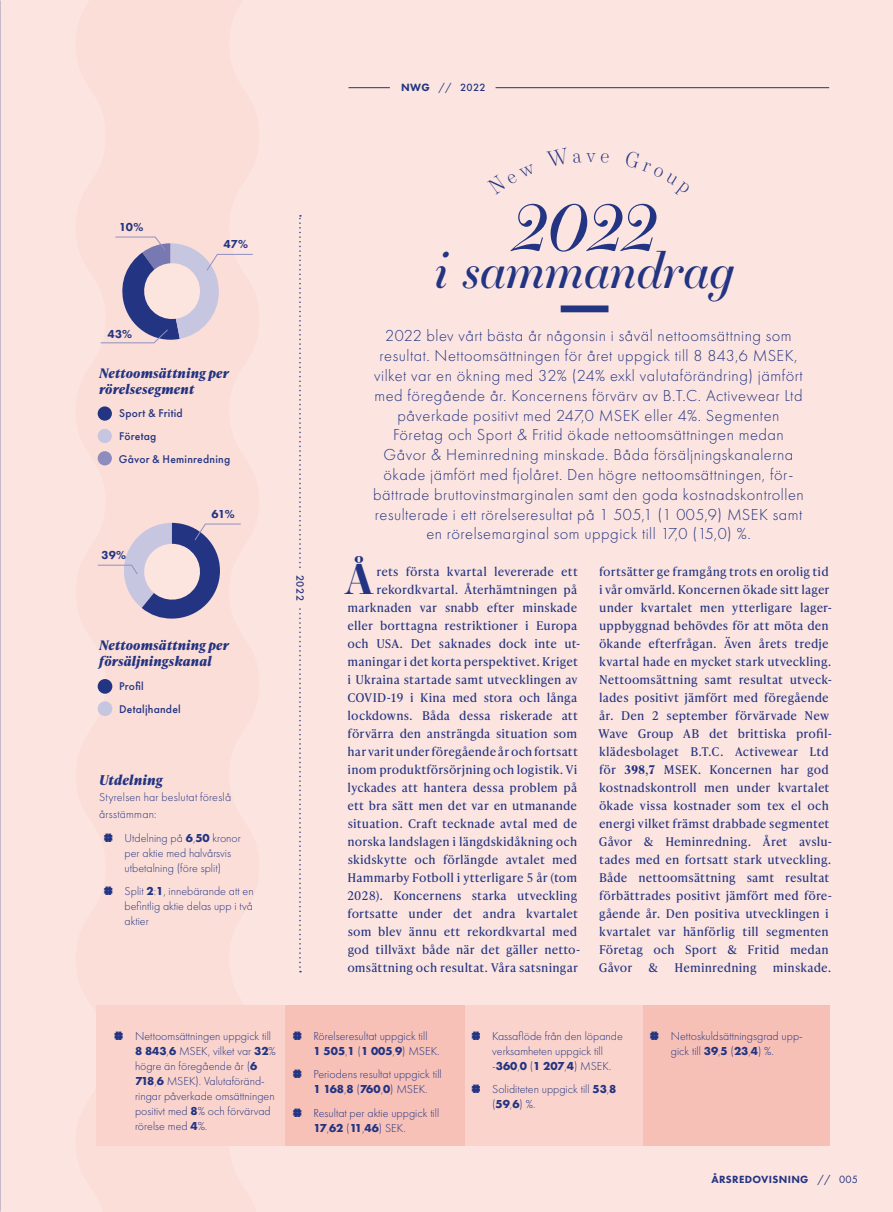
<style>
.page{position:relative;width:893px;height:1212px;background:#fce5e0}
.page>*{position:absolute;margin:0;border:0;box-sizing:border-box;transform-origin:0 0}
.t1{font:italic 63.15px "Essonnes Display";color:#233482}
.t2{font:italic 49.35px "Essonnes Display";letter-spacing:-.01em;color:#233482}
.t3{font:700 40.5px "Essonnes Display";color:#233482}
.t4{font:300 16.5px/19.8px "Futura PT";letter-spacing:.03em;color:#233482;text-align:center}
.t5{font:italic 700 13.5px "Ivy Presto Text";letter-spacing:.01em;color:#233482}
.t6{font:italic 700 13.05px/15.8px "Ivy Presto Text";letter-spacing:.01em;color:#233482}
.t7{font:12px/18px "Ivy Presto Text";letter-spacing:.01em;color:#233482}
.t8{font:300 12px/15px "Futura PT";color:#233482}
.t9{font:800 12px "Futura PT";color:#233482}
.t10{font:500 11.7px "Futura PT";letter-spacing:.02em;color:#233482}
.t11{font:500 10.95px "Futura PT";letter-spacing:.04em;color:#233482}
.t12{font:800 10.8px "Futura PT";letter-spacing:.03em;color:#233482}
.s1{font-weight:800}
.s2{font-weight:400}
.s3{font-family:"Milka";font-weight:400}
.s4{font-weight:700}
.s5{font-weight:400;font-size:10.95px}
</style>
<div class="page">
<svg style="left:100px;top:236px;width:153px;height:108px"></svg>
<svg style="left:97px;top:523px;width:144px;height:96px"></svg>
<div style="left:561px;top:305px;width:47px;height:7px;background:#233482"></div>
<div style="left:96px;top:1005px;width:734px;height:140px;background:#fad4cc"></div>
<div style="left:285px;top:1005px;width:180px;height:140px;background:#f7c1b8"></div>
<div style="left:643px;top:1005px;width:187px;height:140px;background:#f7c0b7"></div>
<svg style="left:299px;top:215px;width:2px;height:757px"></svg>
<div style="left:285px;top:568px;width:20px;height:40px;background:#fce5e0"></div>
<div style="left:98px;top:406px;width:14px;height:15px;background:#233482;border-radius:50%"></div>
<div style="left:98px;top:679px;width:14px;height:15px;background:#233482;border-radius:50%"></div>
<div style="left:98px;top:451px;width:14px;height:14px;background:#8c8cbe;border-radius:50%"></div>
<div style="left:98px;top:429px;width:14px;height:14px;background:#c7c6e1;border-radius:50%"></div>
<div style="left:98px;top:701px;width:14px;height:15px;background:#c7c6e1;border-radius:50%"></div>
<hr style="left:348px;top:87px;width:42px;height:1px;background:#233482">
<hr style="left:496px;top:87px;width:333px;height:1px;background:#233482">
<p class="t11" style="left:401px;top:81px;width:86px"><span class="s1">NWG</span> <span class="s2">//</span> 2022</p>
<p class="t9" style="left:119px;top:220px;width:26px">10%</p>
<p class="t9" style="left:107px;top:326px;width:26px">43%</p>
<p class="t9" style="left:224px;top:237px;width:26px">47%</p>
<p class="t6" style="left:99px;top:365px;width:131px">Nettoomsättning per rörelsesegment</p>
<p class="t10" style="left:119px;top:406px;width:65px">Sport &amp; Fritid</p>
<p class="t10" style="left:119px;top:429px;width:39px">Företag</p>
<p class="t10" style="left:119px;top:452px;width:113px">Gåvor &amp; Heminredning</p>
<p class="t9" style="left:102px;top:548px;width:26px">39%</p>
<p class="t9" style="left:212px;top:507px;width:25px">61%</p>
<p class="t6" style="left:99px;top:637px;width:131px">Nettoomsättning per försäljningskanal</p>
<p class="t10" style="left:119px;top:678px;width:26px">Profil</p>
<p class="t10" style="left:119px;top:702px;width:63px">Detaljhandel</p>
<p class="t5" style="left:99px;top:770px;width:65px">Utdelning</p>
<p class="t8" style="left:99px;top:789px;width:134px;line-height:16.8px">Styrelsen har beslutat föreslå årsstämman:</p>
<p class="t8" style="left:125px;top:830px;width:118px;text-indent:-21px"><span class="s3">#</span> Utdelning på <span class="s4">6</span>,<span class="s4">50</span> kronor per aktie med halvårsvis utbetalning (före split)</p>
<p class="t8" style="left:125px;top:884px;width:131px;text-align:justify;text-indent:-21px"><span class="s3">#</span> Split <span class="s4">2</span>:<span class="s4">1</span>, innebärande att en befintlig aktie delas upp i två aktier</p>
<p class="t11" style="left:307px;top:574px;width:28px;rotate:90deg">2022</p>
<h1 class="t1" style="left:513px;top:182px;width:145px">2022</h1>
<h2 class="t2" style="left:434px;top:234px;width:302px">i sammandrag</h2>
<p class="t4" style="left:373px;top:326px;width:432px">2022 blev vårt bästa år någonsin i såväl nettoomsättning som resultat. Nettoomsättningen för året uppgick till 8 843,6 MSEK, vilket var en ökning med 32% (24% exkl valutaförändring) jämfört med föregående år. Koncernens förvärv av B.T.C. Activewear Ltd påverkade positivt med 247,0 MSEK eller 4%. Segmenten Företag och Sport &amp; Fritid ökade nettoomsättningen medan Gåvor &amp; Heminredning minskade. Båda försäljningskanalerna ökade jämfört med fjolåret. Den högre nettoomsättningen, för&shy;bättrade bruttovinstmarginalen samt den goda kostnadskontrollen resulterade i ett rörelseresultat på 1 505,1 (1 005,9) MSEK samt en rörelsemarginal som uppgick till 17,0 (15,0) %.</p>
<h3 class="t3" style="left:344px;top:551px;width:31px">Å</h3>
<p class="t7" style="left:377px;top:562px;width:203px">rets första kvartal levererade ett</p>
<p class="t7" style="left:377px;top:580px;width:202px">rekordkvartal. Återhämtningen på</p>
<p class="t7" style="left:348px;top:598px;width:231px">marknaden var snabb efter minskade</p>
<p class="t7" style="left:347px;top:616px;width:231px">eller borttagna restriktioner i Europa</p>
<p class="t7" style="left:347px;top:634px;width:235px">och USA. Det saknades dock inte ut-</p>
<p class="t7" style="left:348px;top:652px;width:232px">maningar i det korta perspektivet. Kriget</p>
<p class="t7" style="left:348px;top:670px;width:232px">i Ukraina startade samt utvecklingen av</p>
<p class="t7" style="left:347px;top:688px;width:231px">COVID-19 i Kina med stora och långa</p>
<p class="t7" style="left:348px;top:706px;width:232px">lockdowns. Båda dessa riskerade att</p>
<p class="t7" style="left:348px;top:724px;width:231px">förvärra den ansträngda situation som</p>
<p class="t7" style="left:348px;top:742px;width:232px">har varit under föregående år och fortsatt</p>
<p class="t7" style="left:348px;top:760px;width:231px">inom produktförsörjning och logistik. Vi</p>
<p class="t7" style="left:348px;top:778px;width:231px">lyckades att hantera dessa problem på</p>
<p class="t7" style="left:347px;top:796px;width:231px">ett bra sätt men det var en utmanande</p>
<p class="t7" style="left:348px;top:814px;width:231px">situation. Craft tecknade avtal med de</p>
<p class="t7" style="left:348px;top:832px;width:231px">norska landslagen i längdskidåkning och</p>
<p class="t7" style="left:348px;top:850px;width:231px">skidskytte och förlängde avtalet med</p>
<p class="t7" style="left:347px;top:868px;width:231px">Hammarby Fotboll i ytterligare 5 år (tom</p>
<p class="t7" style="left:347px;top:886px;width:232px">2028). Koncernens starka utveckling</p>
<p class="t7" style="left:348px;top:904px;width:232px">fortsatte under det andra kvartalet</p>
<p class="t7" style="left:348px;top:922px;width:231px">som blev ännu ett rekordkvartal med</p>
<p class="t7" style="left:348px;top:940px;width:235px">god tillväxt både när det gäller netto-</p>
<p class="t7" style="left:347px;top:958px;width:232px">omsättning och resultat. Våra satsningar</p>
<p class="t7" style="left:598px;top:562px;width:235px">fortsätter ge framgång trots en orolig tid i vår omvärld. Koncernen ökade sitt lager under kvartalet men ytterligare lager&shy;uppbyggnad behövdes för att möta den ökande efterfrågan. Även årets tredje kvartal hade en mycket stark utveckling.<br>Nettoomsättning samt resultat utveck&shy;lades positivt jämfört med föregående år. Den 2 september förvärvade New Wave Group AB det brittiska profil&shy;klädesbolaget B.T.C. Activewear Ltd för <span class="s4">398</span>,<span class="s4">7</span> MSEK. Koncernen har god kostnadskontroll men under kvartalet ökade vissa kostnader som tex el och energi vilket främst drabbade segmentet Gåvor &amp; Heminredning. Året avslu&shy;tades med en fortsatt stark utveckling.<br>Både nettoomsättning samt resultat förbättrades positivt jämfört med före&shy;gående år. Den positiva utvecklingen i kvartalet var hänförlig till segmenten Företag och Sport &amp; Fritid medan Gåvor</p>
<p class="t7" style="left:649px;top:958px;width:11px">&amp;</p>
<p class="t7" style="left:674px;top:958px;width:84px">Heminredning</p>
<p class="t7" style="left:773px;top:958px;width:60px">minskade.</p>
<p class="t8" style="left:135px;top:1028px;width:142px;text-indent:-21px"><span class="s3">#</span> Nettoomsättningen uppgick till<br><span class="s4">8 843</span>,<span class="s4">6</span> MSEK, vilket var <span class="s4">32</span>% högre än föregående år (<span class="s4">6<br>718</span>,<span class="s4">6</span> MSEK). Valutaföränd&shy;ringar påverkade omsättningen positivt med <span class="s4">8</span>% och förvärvad rörelse med <span class="s4">4</span>%.</p>
<p class="t8" style="left:314px;top:1028px;width:127px;text-indent:-21px"><span class="s3">#</span> Rörelseresultat uppgick till<br><span class="s4">1 505</span>,<span class="s4">1</span> (<span class="s4">1 005</span>,<span class="s4">9</span>) MSEK.</p>
<p class="t8" style="left:293px;top:1067px;width:150px;text-align:center"><span class="s3">#</span> Periodens resultat uppgick till<br><span class="s4">1 168</span>,<span class="s4">8</span> (<span class="s4">760</span>,<span class="s4">0</span>) MSEK.</p>
<p class="t8" style="left:314px;top:1105px;width:127px;text-indent:-21px"><span class="s3">#</span> Resultat per aktie uppgick till<br><span class="s4">17</span>,<span class="s4">62</span> (<span class="s4">11</span>,<span class="s4">46</span>) SEK.</p>
<p class="t8" style="left:492px;top:1028px;width:132px;text-indent:-21px"><span class="s3">#</span> Kassaflöde från den löpande verksamheten uppgick till -<span class="s4">360</span>,<span class="s4">0</span> (<span class="s4">1 207</span>,<span class="s4">4</span>) MSEK.</p>
<p class="t8" style="left:492px;top:1082px;width:126px;text-indent:-21px"><span class="s3">#</span> Soliditeten uppgick till <span class="s4">53</span>,<span class="s4">8 </span>(<span class="s4">59</span>,<span class="s4">6</span>) %.</p>
<p class="t8" style="left:671px;top:1028px;width:134px;text-indent:-21px"><span class="s3">#</span> Nettoskuldsättningsgrad upp&shy;gick till <span class="s4">39</span>,<span class="s4">5</span> (<span class="s4">23</span>,<span class="s4">4</span>) %.</p>
<p class="t12" style="left:711px;top:1172px;width:148px">ÅRSREDOVISNING <span class="s5">// 005</span></p>
</div>
